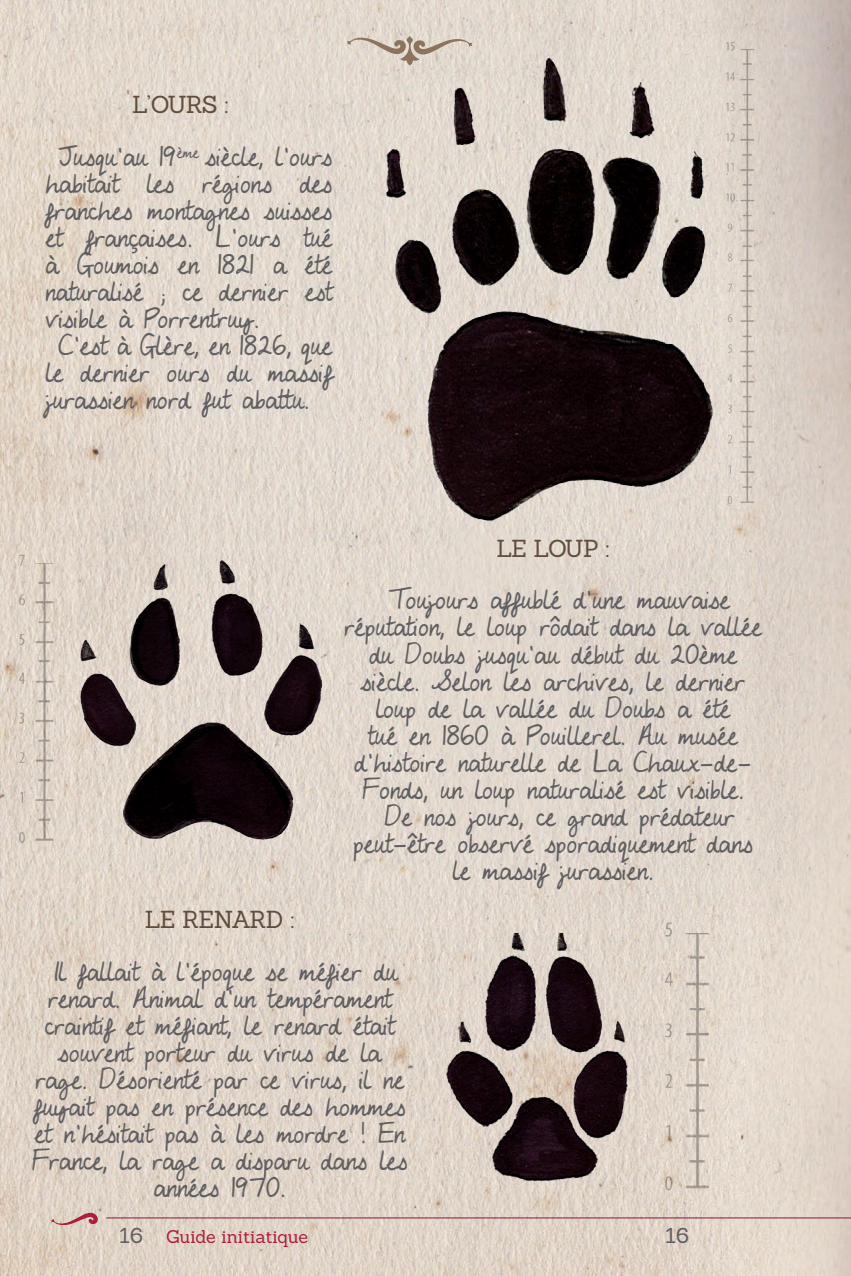
<style>
.page{position:relative;width:851px;height:1276px;background:#fff}
.page>*{position:absolute;margin:0;border:0;box-sizing:border-box;transform-origin:0 0}
.t1{font:24.6px/27px "My Lucky Penny";color:#5f5f62;text-align:center}
.t2{font:24px "Sanchez";letter-spacing:-.05em;color:#614d3e}
.t3{font:21px "Sanchez";color:#5f5f62}
.t4{font:18px "Sanchez";letter-spacing:-.01em;color:#ad1d3c}
.s1{font-size:21px;color:#5f5f62}
</style>
<div class="page">
<img style="left:0;top:0;width:850px;height:1276px">
<hr style="left:106px;top:1217px;width:744px;height:1px;background:#861643">
<svg style="left:51px;top:1211px;width:48px;height:15px"></svg>
<img style="left:410px;top:933px;width:215px;height:263px">
<svg style="left:347px;top:36px;width:125px;height:29px"></svg>
<img style="left:360px;top:40px;width:376px;height:493px">
<img style="left:703px;top:34px;width:73px;height:483px">
<img style="left:713px;top:36px;width:33px;height:483px">
<img style="left:72px;top:548px;width:267px;height:303px">
<img style="left:0;top:563px;width:83px;height:296px">
<img style="left:1px;top:551px;width:42px;height:310px">
<img style="left:625px;top:933px;width:121px;height:278px">
<img style="left:641px;top:915px;width:55px;height:299px">
<p class="t2" style="left:132px;top:89px;width:98px">L’OURS :</p>
<p class="t1" style="left:58px;top:143px;width:275px">Jusqu’au 19<sup>ème</sup> siècle, l’ours</p>
<p class="t1" style="left:45px;top:170px;width:288px">habitait les régions des</p>
<p class="t1" style="left:45px;top:197px;width:288px">franches montagnes suisses</p>
<p class="t1" style="left:45px;top:224px;width:288px">et françaises. L’ours tué</p>
<p class="t1" style="left:45px;top:251px;width:288px">à Goumois en 1821 a été</p>
<p class="t1" style="left:45px;top:278px;width:288px">naturalisé ; ce dernier est</p>
<p class="t1" style="left:45px;top:305px;width:215px">visible à Porrentruy.</p>
<p class="t1" style="left:58px;top:332px;width:275px">C’est à Glère, en 1826, que</p>
<p class="t1" style="left:45px;top:359px;width:288px">le dernier ours du massif</p>
<p class="t1" style="left:45px;top:386px;width:265px">jurassien nord fut abattu.</p>
<p class="t2" style="left:496px;top:533px;width:115px">LE LOUP :</p>
<p class="t1" style="left:344px;top:586px;width:419px">Toujours affublé d’une mauvaise réputation, le loup rôdait dans la vallée du Doubs jusqu’au début du 20ème siècle. Selon les archives, le dernier loup de la vallée du Doubs a été<br>tué en 1860 à Pouillerel. Au musée d’histoire naturelle de La Chaux-de-Fonds, un loup naturalisé est visible.<br>De nos jours, ce grand prédateur peut-être observé sporadiquement dans le massif jurassien.</p>
<p class="t2" style="left:145px;top:904px;width:151px">LE RENARD :</p>
<p class="t1" style="left:32px;top:958px;width:377px">Il fallait à l’époque se méfier du renard. Animal d’un tempérament craintif et méfiant, le renard était souvent porteur du virus de la rage. Désorienté par ce virus, il ne fuyait pas en présence des hommes et n’hésitait pas à les mordre ! En<br>France, la rage a disparu dans les années 1970.</p>
<p class="t4" style="left:119px;top:1224px;width:190px"><span class="s1">16</span> Guide initiatique</p>
<p class="t3" style="left:665px;top:1222px;width:25px">16</p>
</div>
